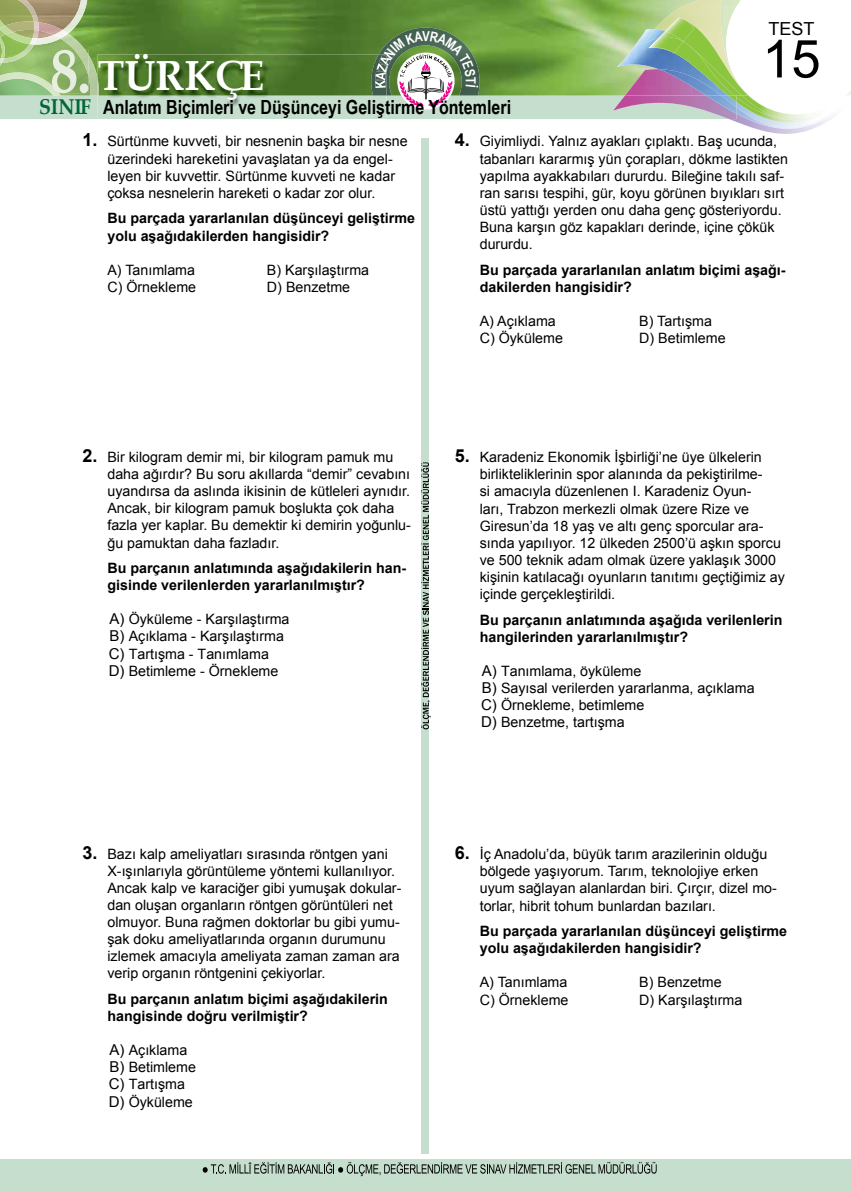
<style>
.page{position:relative;width:851px;height:1191px;background:#fff}
.page>*{position:absolute;margin:0;border:0;box-sizing:border-box;transform-origin:0 0}
.t1{font:52.5px "Arial";color:#000}
.t2{font:700 42px "Book Antiqua";color:#fff;scale:.95 1}
.t3{font:700 21.45px "Book Antiqua";color:#006838;scale:.9 1}
.t4{font:700 19.5px "Arial Narrow";color:#000}
.t5{font:18px "Arial";color:#000}
.t6{font:14.25px/17.1px "Arial";color:#000}
.t7{font:700 14.25px/17.1px "Arial";color:#000}
.t8{font:12.9px "Arial Narrow";color:#000;scale:.9 1}
.s1{font-weight:700;font-size:18px}
.s2{font-size:15px}
</style>
<div class="page">
<div style="left:421px;top:139px;width:8px;height:1015px;background:#c5decd"></div>
<img style="left:732px;top:120px;width:80px;height:14px">
<img style="left:736px;top:119px;width:95px;height:10px">
<img style="left:736px;top:119px;width:75px;height:4px">
<div style="left:0;top:1159px;width:850px;height:32px;background:#c5decd"></div>
<svg style="left:203px;top:1162px;width:453px;height:14px"></svg>
<svg style="left:421px;top:462px;width:9px;height:267px"></svg>
<svg style="left:0;top:0;width:850px;height:119px;background:#93ae7d"></svg>
<p class="t5" style="left:768px;top:17px;width:48px">TEST</p>
<h1 class="t1" style="left:762px;top:25px;width:60px">15</h1>
<h2 class="t2" style="left:98px;top:52px;width:176px">TÜRKÇE</h2>
<h3 class="t3" style="left:39px;top:94px;width:59px">SINIF</h3>
<h3 class="t4" style="left:103px;top:92px;width:409px">Anlatım Biçimleri ve Düşünceyi Geliştirme Yöntemleri</h3>
<p class="t6" style="left:107px;top:133px;width:302px;text-indent:-25px"><span class="s1">1.</span> Sürtünme kuvveti, bir nesnenin başka bir nesne üzerindeki hareketini yavaşlatan ya da engel&shy;leyen bir kuvvettir. Sürtünme kuvveti ne kadar çoksa nesnelerin hareketi o kadar zor olur.</p>
<p class="t7" style="left:107px;top:210px;width:309px">Bu parçada yararlanılan düşünceyi geliştirme yolu aşağıdakilerden hangisidir?</p>
<p class="t6" style="left:107px;top:261px;width:89px">A) Tanımlama</p>
<p class="t6" style="left:267px;top:261px;width:104px">B) Karşılaştırma</p>
<p class="t6" style="left:107px;top:278px;width:90px">C) Örnekleme</p>
<p class="t6" style="left:267px;top:278px;width:85px">D) Benzetme</p>
<p class="t6" style="left:479px;top:133px;width:310px;text-indent:-25px"><span class="s1">4.</span> Giyimliydi. Yalnız ayakları çıplaktı. Baş ucunda, tabanları kararmış yün çorapları, dökme lastikten yapılma ayakkabıları dururdu. Bileğine takılı saf&shy;ran sarısı tespihi, gür, koyu görünen bıyıkları sırt üstü yattığı yerden onu daha genç gösteriyordu.<br>Buna karşın göz kapakları derinde, içine çökük dururdu.</p>
<p class="t7" style="left:479px;top:262px;width:307px">Bu parçada yararlanılan anlatım biçimi aşağı&shy;dakilerden hangisidir?</p>
<p class="t6" style="left:479px;top:312px;width:78px">A) Açıklama</p>
<p class="t6" style="left:639px;top:312px;width:74px">B) Tartışma</p>
<p class="t6" style="left:479px;top:330px;width:85px">C) Öyküleme</p>
<p class="t6" style="left:639px;top:330px;width:88px">D) Betimleme</p>
<p class="t6" style="left:107px;top:448px;width:305px;text-indent:-25px"><span class="s1">2.</span> Bir kilogram demir mi, bir kilogram pamuk mu daha ağırdır? Bu soru akıllarda “demir” cevabını uyandırsa da aslında ikisinin de kütleleri aynıdır.<br>Ancak, bir kilogram pamuk boşlukta çok daha fazla yer kaplar. Bu demektir ki demirin yoğunlu&shy;ğu pamuktan daha fazladır.</p>
<p class="t7" style="left:107px;top:560px;width:300px">Bu parçanın anlatımında aşağıdakilerin han&shy;gisinde verilenlerden yararlanılmıştır?</p>
<p class="t6" style="left:109px;top:611px;width:182px"><span class="s2">A)</span> Öyküleme - Karşılaştırma<br><span class="s2">B)</span> Açıklama - Karşılaştırma<br><span class="s2">C)</span> Tartışma - Tanımlama<br><span class="s2">D)</span> Betimleme - Örnekleme</p>
<p class="t6" style="left:479px;top:449px;width:306px;text-indent:-25px"><span class="s1">5.</span> Karadeniz Ekonomik İşbirliği’ne üye ülkelerin birlikteliklerinin spor alanında da pekiştirilme-<br>si amacıyla düzenlenen I. Karadeniz Oyun-<br>ları, Trabzon merkezli olmak üzere Rize ve Giresun’da 18 yaş ve altı genç sporcular ara&shy;sında yapılıyor. 12 ülkeden 2500’ü aşkın sporcu ve 500 teknik adam olmak üzere yaklaşık 3000 kişinin katılacağı oyunların tanıtımı geçtiğimiz ay içinde gerçekleştirildi.</p>
<p class="t7" style="left:479px;top:611px;width:304px">Bu parçanın anlatımında aşağıda verilenlerin hangilerinden yararlanılmıştır?</p>
<p class="t6" style="left:481px;top:662px;width:275px"><span class="s2">A)</span> Tanımlama, öyküleme<br><span class="s2">B)</span> Sayısal verilerden yararlanma, açıklama<br><span class="s2">C)</span> Örnekleme, betimleme<br><span class="s2">D)</span> Benzetme, tartışma</p>
<p class="t6" style="left:107px;top:845px;width:295px;text-indent:-25px"><span class="s1">3.</span> Bazı kalp ameliyatları sırasında röntgen yani X-ışınlarıyla görüntüleme yöntemi kullanılıyor.<br>Ancak kalp ve karaciğer gibi yumuşak dokular&shy;dan oluşan organların röntgen görüntüleri net olmuyor. Buna rağmen doktorlar bu gibi yumu&shy;şak doku ameliyatlarında organın durumunu izlemek amacıyla ameliyata zaman zaman ara verip organın röntgenini çekiyorlar.</p>
<p class="t7" style="left:107px;top:991px;width:282px">Bu parçanın anlatım biçimi aşağıdakilerin hangisinde doğru verilmiştir?</p>
<p class="t6" style="left:109px;top:1041px;width:89px"><span class="s2">A)</span> Açıklama<br><span class="s2">B)</span> Betimleme<br><span class="s2">C)</span> Tartışma<br><span class="s2">D)</span> Öyküleme</p>
<p class="t8" style="left:249px;top:1159px;width:4px">Î</p>
<p class="t6" style="left:479px;top:846px;width:298px;text-indent:-25px"><span class="s1">6.</span> İç Anadolu’da, büyük tarım arazilerinin olduğu bölgede yaşıyorum. Tarım, teknolojiye erken uyum sağlayan alanlardan biri. Çırçır, dizel mo&shy;torlar, hibrit tohum bunlardan bazıları.</p>
<p class="t7" style="left:479px;top:923px;width:309px">Bu parçada yararlanılan düşünceyi geliştirme yolu aşağıdakilerden hangisidir?</p>
<p class="t6" style="left:479px;top:974px;width:89px">A) Tanımlama</p>
<p class="t6" style="left:639px;top:974px;width:84px">B) Benzetme</p>
<p class="t6" style="left:479px;top:991px;width:90px">C) Örnekleme</p>
<p class="t6" style="left:639px;top:991px;width:104px">D) Karşılaştırma</p>
</div>
